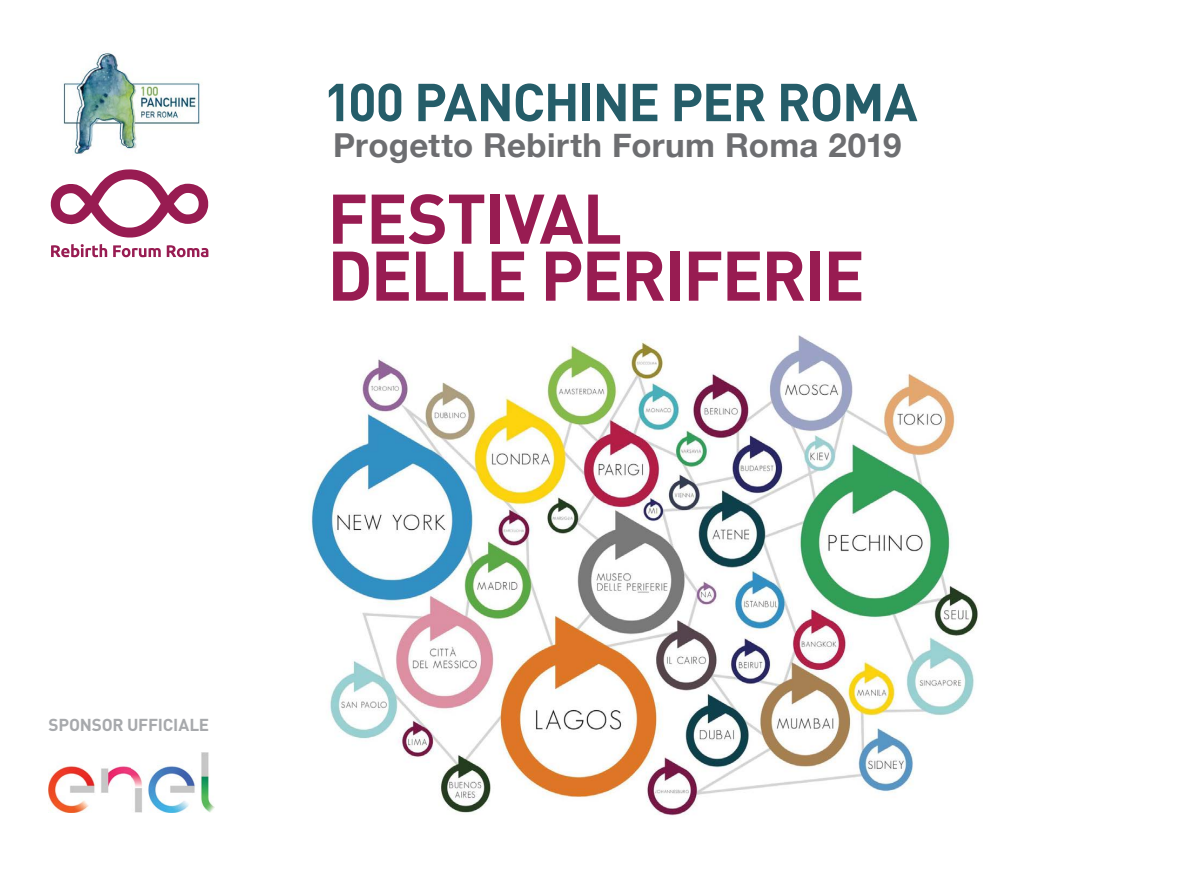
<style>
.page{position:relative;width:1191px;height:893px;background:#fff}
.page>*{position:absolute;margin:0;border:0;box-sizing:border-box;transform-origin:0 0}
.t1{font:700 69px/57px "DIN Pro";letter-spacing:-.03em;color:#981c52}
.t2{font:700 52.5px "DIN Pro";letter-spacing:-.025em;color:#255d69}
.t3{font:700 33px "Helvetica Neue";letter-spacing:.01em;color:#6d6e71}
.t4{font:700 17.1px "DIN Pro";letter-spacing:-.015em;color:#a7a9ac}
</style>
<div class="page">
<img style="left:63px;top:52px;width:139px;height:103px">
<svg style="left:51px;top:169px;width:157px;height:68px"></svg>
<svg style="left:51px;top:244px;width:56px;height:13px"></svg>
<svg style="left:113px;top:245px;width:48px;height:12px"></svg>
<svg style="left:167px;top:245px;width:41px;height:12px"></svg>
<img style="left:49px;top:753px;width:165px;height:60px">
<img style="left:311px;top:335px;width:667px;height:481px">
<h2 class="t2" style="left:323px;top:67px;width:596px">100 PANCHINE PER ROMA</h2>
<p class="t3" style="left:333px;top:119px;width:570px">Progetto Rebirth Forum Roma 2019</p>
<h1 class="t1" style="left:327px;top:187px;width:539px">FESTIVAL<br>DELLE PERIFERIE</h1>
<p class="t4" style="left:49px;top:713px;width:162px">SPONSOR UFFICIALE</p>
</div>
